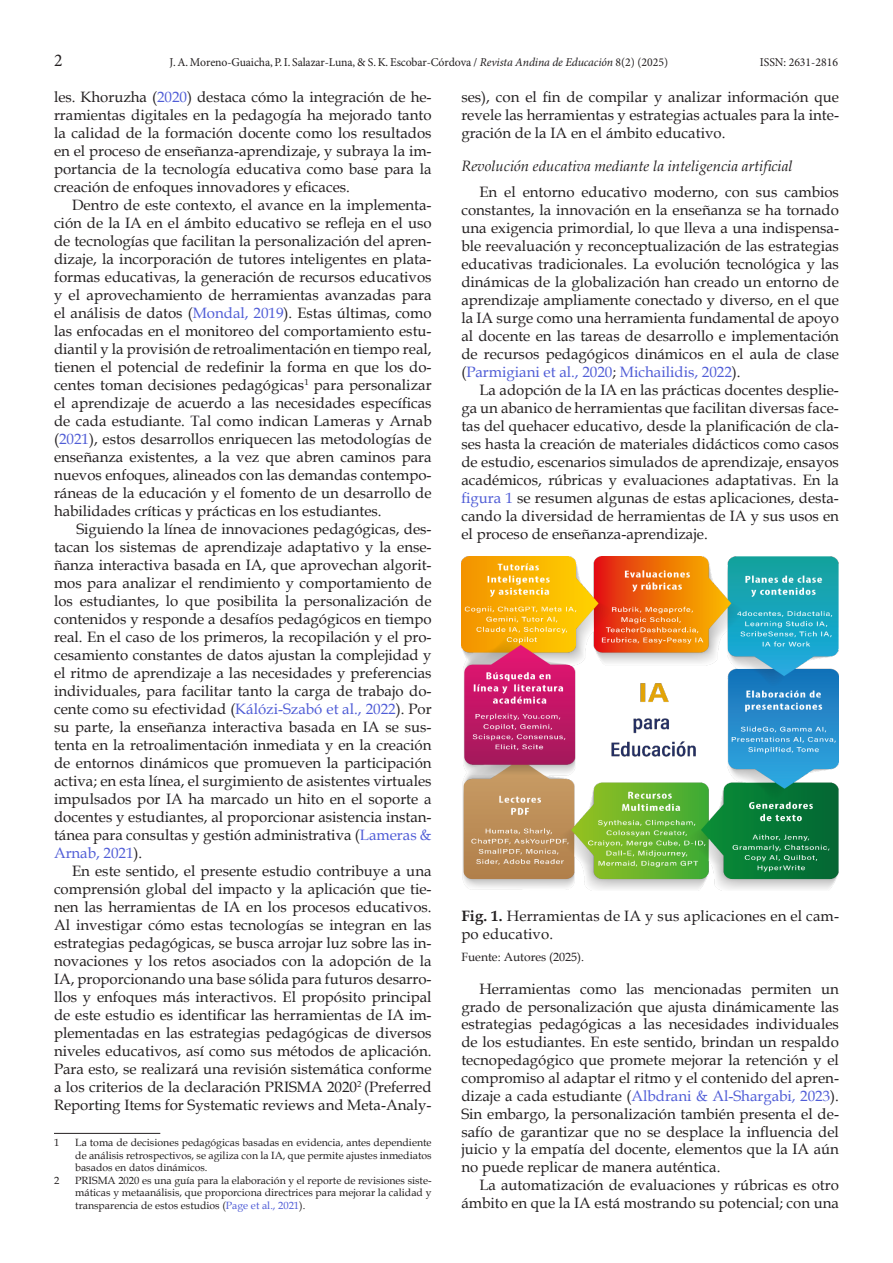
<style>
.page{position:relative;width:893px;height:1263px;background:#fff}
.page>*{position:absolute;margin:0;border:0;box-sizing:border-box;transform-origin:0 0}
.t1{font:18px "Minion Pro";color:#231f20}
.Párrafo_RAE{font:15px/18px "Book Antiqua";color:#231f20;text-align:justify}
.Título_de_tabla{font:15px/18px "Book Antiqua";letter-spacing:.01em;color:#231f20}
.Título_2_RAE{font:italic 15px "Book Antiqua";color:#231f20}
.Fuente_RAE{font:12px "Book Antiqua";color:#231f20}
.t2{font:12px "Minion Pro";color:#231f20}
.Notas{font:10.5px/12.6px "Book Antiqua";color:#231f20;text-align:justify}
.s1{color:#4f5cd6}
.s2{font-weight:700}
</style>
<div class="page">
<hr style="left:54px;top:1133px;width:106px;height:1px;background:#231f20">
<img style="left:461px;top:557px;width:378px;height:333px">
<p class="t1" style="left:54px;top:50px;width:10px">2</p>
<p class="t2" style="left:760px;top:55px;width:80px">ISSN: 2631-2816</p>
<p class="Párrafo_RAE" style="left:54px;top:88px;width:379px">les. Khoruzha (<span class="s1">2020</span>) destaca cómo la integración de he&shy;rramientas digitales en la pedagogía ha mejorado tanto la calidad de la formación docente como los resultados en el proceso de enseñanza-aprendizaje, y subraya la im&shy;portancia de la tecnología educativa como base para la creación de enfoques innovadores y eficaces.</p>
<p class="Párrafo_RAE" style="left:54px;top:196px;width:379px;text-indent:18px">Dentro de este contexto, el avance en la implementa&shy;ción de la IA en el ámbito educativo se refleja en el uso de tecnologías que facilitan la personalización del apren&shy;dizaje, la incorporación de tutores inteligentes en plata&shy;formas educativas, la generación de recursos educativos y el aprovechamiento de herramientas avanzadas para el análisis de datos (<span class="s1">Mondal, 2019</span>). Estas últimas, como las enfocadas en el monitoreo del comportamiento estu&shy;diantil y la provisión de retroalimentación en tiempo real, tienen el potencial de redefinir la forma en que los do&shy;centes toman decisiones pedagógicas<sup>1</sup> para personalizar el aprendizaje de acuerdo a las necesidades específicas de cada estudiante. Tal como indican Lameras y Arnab (<span class="s1">2021</span>), estos desarrollos enriquecen las metodologías de enseñanza existentes, a la vez que abren caminos para nuevos enfoques, alineados con las demandas contempo&shy;ráneas de la educación y el fomento de un desarrollo de habilidades críticas y prácticas en los estudiantes.</p>
<p class="Párrafo_RAE" style="left:54px;top:520px;width:379px;text-indent:22px">Siguiendo la línea de innovaciones pedagógicas, des&shy;tacan los sistemas de aprendizaje adaptativo y la ense&shy;ñanza interactiva basada en IA, que aprovechan algorit&shy;mos para analizar el rendimiento y comportamiento de los estudiantes, lo que posibilita la personalización de contenidos y responde a desafíos pedagógicos en tiempo real. En el caso de los primeros, la recopilación y el pro&shy;cesamiento constantes de datos ajustan la complejidad y el ritmo de aprendizaje a las necesidades y preferencias individuales, para facilitar tanto la carga de trabajo do&shy;cente como su efectividad (<span class="s1">Kálózi-Szabó et al., 2022</span>). Por su parte, la enseñanza interactiva basada en IA se sus&shy;tenta en la retroalimentación inmediata y en la creación de entornos dinámicos que promueven la participación activa; en esta línea, el surgimiento de asistentes virtuales impulsados por IA ha marcado un hito en el soporte a docentes y estudiantes, al proporcionar asistencia instan&shy;tánea para consultas y gestión administrativa (<span class="s1">Lameras &amp; Arnab, 2021</span>).</p>
<p class="Párrafo_RAE" style="left:54px;top:862px;width:379px;text-indent:18px">En este sentido, el presente estudio contribuye a una comprensión global del impacto y la aplicación que tie&shy;nen las herramientas de IA en los procesos educativos.<br>Al investigar cómo estas tecnologías se integran en las estrategias pedagógicas, se busca arrojar luz sobre las in&shy;novaciones y los retos asociados con la adopción de la IA, proporcionando una base sólida para futuros desarro&shy;llos y enfoques más interactivos. El propósito principal de este estudio es identificar las herramientas de IA im&shy;plementadas en las estrategias pedagógicas de diversos niveles educativos, así como sus métodos de aplicación.<br>Para esto, se realizará una revisión sistemática conforme a los criterios de la declaración PRISMA 2020<sup>2</sup> (Preferred Reporting Items for Systematic reviews and Meta-Analy-</p>
<p class="Notas" style="left:54px;top:1136px;width:7px">1</p>
<p class="Notas" style="left:75px;top:1136px;width:358px">La toma de decisiones pedagógicas basadas en evidencia, antes dependiente de análisis retrospectivos, se agiliza con la IA, que permite ajustes inmediatos basados en datos dinámicos.</p>
<p class="Notas" style="left:54px;top:1174px;width:7px">2</p>
<p class="Notas" style="left:75px;top:1174px;width:358px">PRISMA 2020 es una guía para la elaboración y el reporte de revisiones siste&shy;máticas y metaanálisis, que proporciona directrices para mejorar la calidad y transparencia de estos estudios (<span class="s1">Page et al., 2021</span>).</p>
<p class="Párrafo_RAE" style="left:461px;top:88px;width:379px">ses), con el fin de compilar y analizar información que revele las herramientas y estrategias actuales para la inte&shy;gración de la IA en el ámbito educativo.</p>
<p class="Título_2_RAE" style="left:461px;top:156px;width:333px">Revolución educativa mediante la inteligencia artificial</p>
<p class="Párrafo_RAE" style="left:461px;top:182px;width:379px;text-indent:18px">En el entorno educativo moderno, con sus cambios constantes, la innovación en la enseñanza se ha tornado una exigencia primordial, lo que lleva a una indispensa&shy;ble reevaluación y reconceptualización de las estrategias educativas tradicionales. La evolución tecnológica y las dinámicas de la globalización han creado un entorno de aprendizaje ampliamente conectado y diverso, en el que la IA surge como una herramienta fundamental de apoyo al docente en las tareas de desarrollo e implementación de recursos pedagógicos dinámicos en el aula de clase (<span class="s1">Parmigiani et al., 2020</span>; <span class="s1">Michailidis, 2022</span>).</p>
<p class="Párrafo_RAE" style="left:461px;top:380px;width:379px;text-indent:18px">La adopción de la IA en las prácticas docentes desplie&shy;ga un abanico de herramientas que facilitan diversas face&shy;tas del quehacer educativo, desde la planificación de cla&shy;ses hasta la creación de materiales didácticos como casos de estudio, escenarios simulados de aprendizaje, ensayos académicos, rúbricas y evaluaciones adaptativas. En la <span class="s1">figura 1</span> se resumen algunas de estas aplicaciones, desta&shy;cando la diversidad de herramientas de IA y sus usos en el proceso de enseñanza-aprendizaje.</p>
<p class="Título_de_tabla" style="left:461px;top:906px;width:379px"><span class="s2">Fig. 1.</span> Herramientas de IA y sus aplicaciones en el cam&shy;po educativo.</p>
<p class="Fuente_RAE" style="left:461px;top:948px;width:124px">Fuente: Autores (2025).</p>
<p class="Párrafo_RAE" style="left:461px;top:979px;width:379px;text-indent:18px">Herramientas como las mencionadas permiten un grado de personalización que ajusta dinámicamente las estrategias pedagógicas a las necesidades individuales de los estudiantes. En este sentido, brindan un respaldo tecnopedagógico que promete mejorar la retención y el compromiso al adaptar el ritmo y el contenido del apren&shy;dizaje a cada estudiante (<span class="s1">Albdrani &amp; Al-Shargabi, 2023</span>).<br>Sin embargo, la personalización también presenta el de&shy;safío de garantizar que no se desplace la influencia del juicio y la empatía del docente, elementos que la IA aún no puede replicar de manera auténtica.</p>
<p class="Párrafo_RAE" style="left:461px;top:1176px;width:379px;text-align:right">La automatización de evaluaciones y rúbricas es otro ámbito en que la IA está mostrando su potencial; con una</p>
</div>
